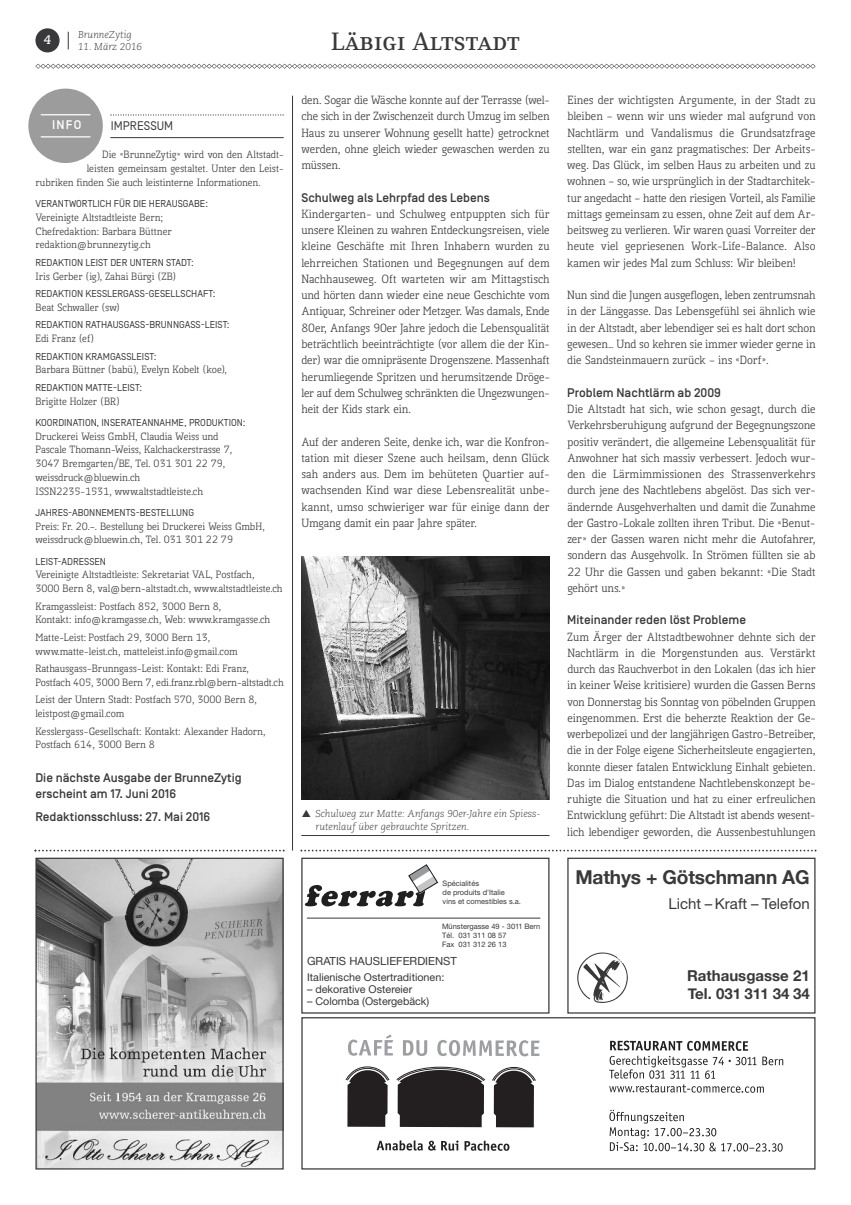
<style>
.page{position:relative;width:851px;height:1205px;background:#fff}
.page>*{position:absolute;margin:0;border:0;box-sizing:border-box;transform-origin:0 0}
.t1{font:25px "Skopex Serif Med Caps";letter-spacing:.01em;color:#39383a}
.t2{font:700 19.12px "Helvetica Neue";letter-spacing:-.01em;color:#39383a}
.t3{font:700 15px/17.5px "Helvetica Neue";color:#39383a}
.t4{font:15px "Helvetica Neue";color:#39383a}
.t5{font:500 12.5px/16.2px "Simplon BP";color:#39383a}
.t6{font:12.5px "Simplon BP Regular";color:#39383a}
.t7{font:500 12.5px "Simplon BP";color:#fff}
.t8{font:italic 700 12.5px "Caecilia";color:#fff}
.t9{font:11.25px/16.2px "Kofi Pure Serif";letter-spacing:-.005em;color:#39383a;text-align:justify}
.t10{font:11.25px "Helvetica Neue";color:#39383a}
.t11{font:10.75px "Helvetica Neue";color:#39383a}
.t12{font:10px/13.8px "Kofi Pure Serif";letter-spacing:-.005em;color:#39383a}
.t13{font:10px "Simplon BP Regular";color:#39383a}
.t14{font:italic 300 10px/12.5px "Caecilia";color:#39383a}
.t15{font:7.5px/8.8px "Helvetica Neue";color:#39383a}
</style>
<div class="page">
<div style="left:35px;top:28px;width:25px;height:24px;background:#39383a;border-radius:50%"></div>
<svg style="left:68px;top:32px;width:1px;height:17px"></svg>
<svg style="left:35px;top:64px;width:780px;height:5px"></svg>
<svg style="left:34px;top:849px;width:250px;height:2px"></svg>
<svg style="left:110px;top:114px;width:174px;height:2px"></svg>
<hr style="left:110px;top:137px;width:173px;height:1px;background:#39383a">
<div style="left:28px;top:89px;width:75px;height:74px;background:#9c9c9c;border-radius:50%"></div>
<hr style="left:41px;top:114px;width:49px;height:1px;background:#fff">
<hr style="left:41px;top:136px;width:49px;height:1px;background:#fff">
<hr style="left:292px;top:96px;width:1px;height:754px;background:#39383a">
<img style="left:301px;top:556px;width:248px;height:243px">
<hr style="left:301px;top:835px;width:248px;height:1px;background:#39383a">
<svg style="left:300px;top:849px;width:516px;height:2px"></svg>
<img style="left:577px;top:952px;width:51px;height:51px">
<div style="left:567px;top:857px;width:248px;height:156px;border:1px solid #39383a"></div>
<svg style="left:609px;top:1040px;width:174px;height:53px"></svg>
<svg style="left:609px;top:1110px;width:173px;height:41px"></svg>
<svg style="left:345px;top:1066px;width:44px;height:61px;background:#4d494a"></svg>
<svg style="left:396px;top:1067px;width:89px;height:60px;background:#3d393a"></svg>
<svg style="left:492px;top:1067px;width:44px;height:60px;background:#4b4848"></svg>
<svg style="left:348px;top:1034px;width:45px;height:22px"></svg>
<svg style="left:403px;top:1040px;width:24px;height:16px"></svg>
<svg style="left:437px;top:1040px;width:102px;height:16px"></svg>
<svg style="left:376px;top:1140px;width:82px;height:10px"></svg>
<svg style="left:464px;top:1140px;width:45px;height:11px"></svg>
<div style="left:301px;top:1017px;width:514px;height:152px;border:1px solid #39383a"></div>
<div style="left:301px;top:857px;width:248px;height:156px;border:1px solid #39383a"></div>
<svg style="left:304px;top:864px;width:134px;height:42px"></svg>
<hr style="left:307px;top:918px;width:233px;height:1px;background:#39383a">
<img style="left:37px;top:859px;width:244px;height:308px">
<div style="left:35px;top:857px;width:248px;height:312px;border:1px solid #39383a"></div>
<p class="t8" style="left:44px;top:35px;width:9px">4</p>
<p class="t14" style="left:78px;top:29px;width:55px">BrunneZytig</p>
<p class="t14" style="left:78px;top:41px;width:66px">11. März 2016</p>
<h1 class="t1" style="left:331px;top:33px;width:190px">Läbigi Altstadt</h1>
<p class="t7" style="left:52px;top:121px;width:31px">infO</p>
<p class="t6" style="left:111px;top:122px;width:64px">IMPRESSUM</p>
<p class="t12" style="left:102px;top:149px;width:183px">Die «BrunneZytig» wird von den Altstadt-</p>
<p class="t12" style="left:87px;top:163px;width:198px">leisten gemeinsam gestaltet. Unter den Leist-</p>
<p class="t12" style="left:35px;top:176px;width:227px">rubriken finden Sie auch leistinterne Informationen.</p>
<p class="t13" style="left:35px;top:200px;width:174px">VERANTWORTLICH FÜR DIE HERAUSGABE:</p>
<p class="t12" style="left:35px;top:211px;width:138px">Vereinigte Altstadtleiste Bern;<br>Chefredaktion: Barbara Büttner redaktion@brunnezytig.ch</p>
<p class="t13" style="left:35px;top:259px;width:160px">REDAKTION LEIST DER UNTERN STADT:</p>
<p class="t12" style="left:35px;top:270px;width:142px">Iris Gerber (ig), Zahai Bürgi (ZB)</p>
<p class="t13" style="left:35px;top:290px;width:181px">REDAKTION KESSLERGASS-GESELLSCHAFT:</p>
<p class="t12" style="left:35px;top:301px;width:86px">Beat Schwaller (sw)</p>
<p class="t13" style="left:35px;top:321px;width:196px">REDAKTION RATHAUSGASS-BRUNNGASS-LEIST:</p>
<p class="t12" style="left:35px;top:333px;width:61px">Edi Franz (ef)</p>
<p class="t13" style="left:35px;top:352px;width:123px">REDAKTION KRAMGASSLEIST:</p>
<p class="t12" style="left:35px;top:364px;width:193px">Barbara Büttner (babü), Evelyn Kobelt (koe),</p>
<p class="t13" style="left:35px;top:384px;width:108px">REDAKTION MATTE-LEIST:</p>
<p class="t12" style="left:35px;top:395px;width:86px">Brigitte Holzer (BR)</p>
<p class="t13" style="left:35px;top:419px;width:212px">KOORDINATION, INSERATEANNAHME, PRODUKTION:</p>
<p class="t12" style="left:35px;top:430px;width:198px">Druckerei Weiss GmbH, Claudia Weiss und Pascale Thomann-Weiss, Kalchackerstrasse 7, 3047 Bremgarten/BE, Tel. 031 301 22 79, weissdruck@bluewin.ch<br>ISSN2235-1531, www.altstadtleiste.ch</p>
<p class="t13" style="left:35px;top:509px;width:160px">JAHRES-ABONNEMENTS-BESTELLUNG</p>
<p class="t12" style="left:35px;top:520px;width:231px">Preis: Fr. 20.–. Bestellung bei Druckerei Weiss GmbH, weissdruck@bluewin.ch, Tel. 031 301 22 79</p>
<p class="t13" style="left:35px;top:557px;width:72px">LEIST-ADRESSEN</p>
<p class="t12" style="left:35px;top:569px;width:248px">Vereinigte Altstadtleiste: Sekretariat VAL, Postfach,<br>3000 Bern 8, val@bern-altstadt.ch, www.altstadtleiste.ch</p>
<p class="t12" style="left:35px;top:600px;width:236px">Kramgassleist: Postfach 852, 3000 Bern 8,<br>Kontakt: info@kramgasse.ch, Web: www.kramgasse.ch</p>
<p class="t12" style="left:35px;top:631px;width:204px">Matte-Leist: Postfach 29, 3000 Bern 13, www.matte-leist.ch, matteleist.info@gmail.com</p>
<p class="t12" style="left:35px;top:663px;width:250px">Rathausgass-Brunngass-Leist: Kontakt: Edi Franz,<br>Postfach 405, 3000 Bern 7, edi.franz.rbl@bern-altstadt.ch</p>
<p class="t12" style="left:35px;top:694px;width:223px">Leist der Untern Stadt: Postfach 570, 3000 Bern 8, leistpost@gmail.com</p>
<p class="t12" style="left:35px;top:725px;width:232px">Kesslergass-Gesellschaft: Kontakt: Alexander Hadorn,<br>Postfach 614, 3000 Bern 8</p>
<p class="t5" style="left:35px;top:771px;width:208px">die nächste ausgabe der Brunnezytig erscheint am 17. Juni 2016</p>
<p class="t5" style="left:35px;top:809px;width:176px">redaktionsschluss: 27. Mai 2016</p>
<p class="t9" style="left:301px;top:93px;width:250px">den. Sogar die Wäsche konnte auf der Terrasse (wel&shy;che sich in der Zwischenzeit durch Umzug im selben Haus zu unserer Wohnung gesellt hatte) getrocknet werden, ohne gleich wieder gewaschen werden zu müssen.</p>
<p class="t5" style="left:301px;top:190px;width:190px">schulweg als Lehrpfad des Lebens</p>
<p class="t9" style="left:301px;top:207px;width:250px">Kindergarten- und Schulweg entpuppten sich für unsere Kleinen zu wahren Entdeckungsreisen, viele kleine Geschäfte mit Ihren Inhabern wurden zu lehrreichen Stationen und Begegnungen auf dem Nachhauseweg. Oft warteten wir am Mittagstisch und hörten dann wieder eine neue Geschichte vom Antiquar, Schreiner oder Metzger. Was damals, Ende 80er, Anfangs 90er Jahre jedoch die Lebensqualität beträchtlich beeinträchtigte (vor allem die der Kin&shy;der) war die omnipräsente Drogenszene. Massenhaft herumliegende Spritzen und herumsitzende Dröge&shy;ler auf dem Schulweg schränkten die Ungezwungen&shy;heit der Kids stark ein.</p>
<p class="t9" style="left:301px;top:435px;width:250px">Auf der anderen Seite, denke ich, war die Konfron&shy;tation mit dieser Szene auch heilsam, denn Glück sah anders aus. Dem im behüteten Quartier auf&shy;wachsenden Kind war diese Lebensrealität unbe&shy;kannt, umso schwieriger war für einige dann der Umgang damit ein paar Jahre später.</p>
<p class="t14" style="left:315px;top:808px;width:226px">Schulweg zur Matte: Anfangs 90er-Jahre ein Spiess&shy;rutenlauf über gebrauchte Spritzen.</p>
<p class="t15" style="left:442px;top:880px;width:80px">Spécialités<br>de produits d'Italie<br>vins et comestibles s.a.</p>
<p class="t15" style="left:442px;top:923px;width:100px">Münstergasse 49 - 3011 Bern<br>Tél. 031 311 08 57<br>Fax 031 312 26 13</p>
<p class="t10" style="left:307px;top:957px;width:151px">GRATIS HAUSLIEFERDIENST</p>
<p class="t11" style="left:307px;top:973px;width:139px">Italienische Ostertraditionen:</p>
<p class="t11" style="left:307px;top:985px;width:107px">– dekorative Ostereier</p>
<p class="t11" style="left:307px;top:997px;width:124px">– Colomba (Ostergebäck)</p>
<p class="t9" style="left:567px;top:93px;width:250px">Eines der wichtigsten Argumente, in der Stadt zu bleiben – wenn wir uns wieder mal aufgrund von Nachtlärm und Vandalismus die Grundsatzfrage stellten, war ein ganz pragmatisches: Der Arbeits&shy;weg. Das Glück, im selben Haus zu arbeiten und zu wohnen – so, wie ursprünglich in der Stadtarchitek&shy;tur angedacht – hatte den riesigen Vorteil, als Familie mittags gemeinsam zu essen, ohne Zeit auf dem Ar&shy;beitsweg zu verlieren. Wir waren quasi Vorreiter der heute viel gepriesenen Work-Life-Balance. Also kamen wir jedes Mal zum Schluss: Wir bleiben!</p>
<p class="t9" style="left:567px;top:288px;width:250px">Nun sind die Jungen ausgeflogen, leben zentrumsnah in der Länggasse. Das Lebensgefühl sei ähnlich wie in der Altstadt, aber lebendiger sei es halt dort schon gewesen… Und so kehren sie immer wieder gerne in die Sandsteinmauern zurück – ins «Dorf».</p>
<p class="t5" style="left:567px;top:385px;width:155px">Problem nachtlärm ab 2009</p>
<p class="t9" style="left:567px;top:402px;width:250px">Die Altstadt hat sich, wie schon gesagt, durch die Verkehrsberuhigung aufgrund der Begegnungszone positiv verändert, die allgemeine Lebensqualität für Anwohner hat sich massiv verbessert. Jedoch wur&shy;den die Lärmimmissionen des Strassenverkehrs durch jene des Nachtlebens abgelöst. Das sich ver&shy;ändernde Ausgehverhalten und damit die Zunahme der Gastro-Lokale zollten ihren Tribut. Die «Benut&shy;zer» der Gassen waren nicht mehr die Autofahrer, sondern das Ausgehvolk. In Strömen füllten sie ab 22 Uhr die Gassen und gaben bekannt: «Die Stadt gehört uns.»</p>
<p class="t5" style="left:567px;top:613px;width:180px">Miteinander reden löst Probleme</p>
<p class="t9" style="left:567px;top:630px;width:250px">Zum Ärger der Altstadtbewohner dehnte sich der Nachtlärm in die Morgenstunden aus. Verstärkt durch das Rauchverbot in den Lokalen (das ich hier in keiner Weise kritisiere) wurden die Gassen Berns von Donnerstag bis Sonntag von pöbelnden Gruppen eingenommen. Erst die beherzte Reaktion der Ge&shy;werbepolizei und der langjährigen Gastro-Betreiber, die in der Folge eigene Sicherheitsleute engagierten, konnte dieser fatalen Entwicklung Einhalt gebieten.<br>Das im Dialog entstandene Nachtlebenskonzept be&shy;ruhigte die Situation und hat zu einer erfreulichen Entwicklung geführt: Die Altstadt ist abends wesent&shy;lich lebendiger geworden, die Aussenbestuhlungen</p>
<h2 class="t2" style="left:575px;top:865px;width:236px">Mathys + Götschmann AG</h2>
<h3 class="t4" style="left:668px;top:898px;width:143px">Licht – Kraft – Telefon</h3>
<h3 class="t3" style="left:687px;top:967px;width:124px">Rathausgasse 21<br>Tel. 031 311 34 34</h3>
</div>
